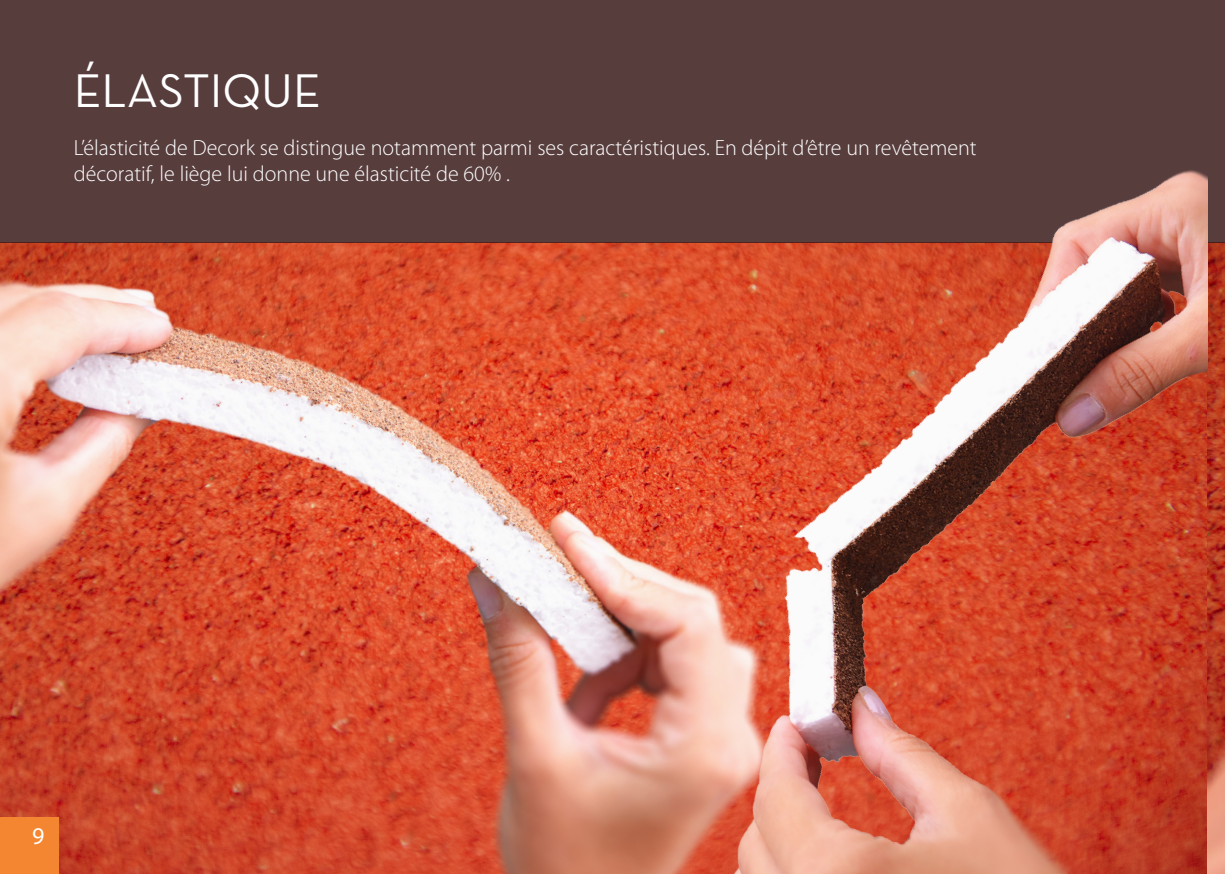
<style>
.page{position:relative;width:1225px;height:874px;background:#fff}
.page>*{position:absolute;margin:0;border:0;box-sizing:border-box;transform-origin:0 0}
.t1{font:48px "Neutra Text Book SC";color:#fff}
.t2{font:24px "Myriad Pro";color:#fff}
.t3{font:300 22px "Myriad Pro";color:#fff}
</style>
<div class="page">
<div style="left:0;top:0;width:1225px;height:242px;background:#583d3d"></div>
<img style="left:578px;top:170px;width:630px;height:703px">
<img style="left:0;top:261px;width:864px;height:612px">
<img style="left:1208px;top:242px;width:17px;height:631px">
<div style="left:0;top:817px;width:59px;height:56px;background:#f58631"></div>
<p class="t1" style="left:74px;top:62px;width:249px">ÉLASTIQUE</p>
<p class="t3" style="left:74px;top:134px;width:904px">L’élasticité de Decork se distingue notamment parmi ses caractéristiques. En dépit d’être un revêtement</p>
<p class="t3" style="left:74px;top:161px;width:438px">décoratif, le liège lui donne une élasticité de 60% .</p>
<p class="t2" style="left:32px;top:821px;width:14px">9</p>
</div>
